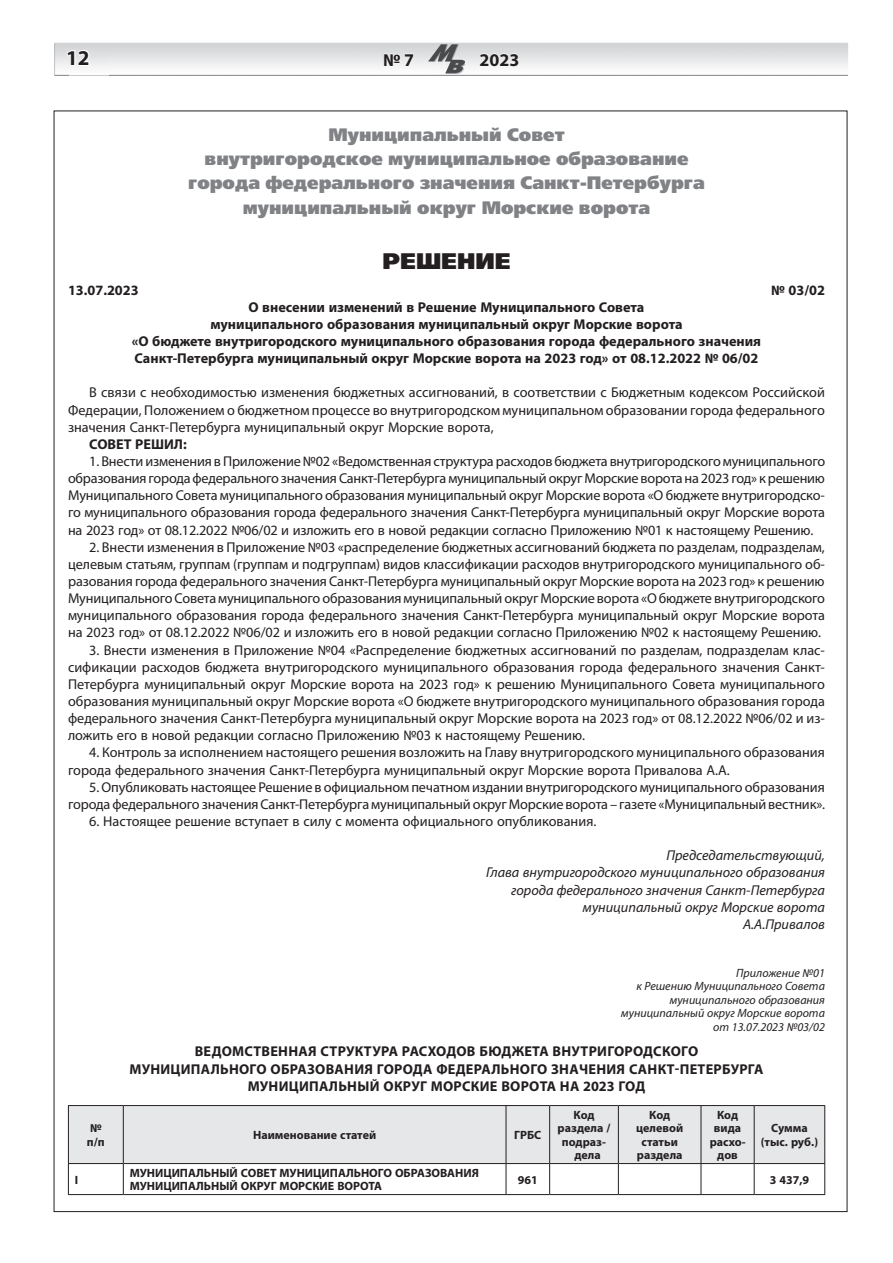
<style>
.page{position:relative;width:893px;height:1263px;background:#fff}
.page>*{position:absolute;margin:0;border:0;box-sizing:border-box;transform-origin:0 0}
.t1{font:22.5px "Free Set Black C";color:#231f20}
.t2{font:700 21.15px "Myriad Pro";color:#231f20}
.t3{font:18px/24px "Free Set Black C";color:#808285;text-align:center}
.t4{font:700 18px "Myriad Pro";color:#231f20}
.t5{font:14.25px/17.1px "Myriad Pro";letter-spacing:-.005em;color:#231f20;text-align:justify}
.t6{font:700 14.25px/17.1px "Myriad Pro";color:#231f20;text-align:center}
.t7{font:700 14.25px/17.1px "Myriad Pro";letter-spacing:.02em;color:#231f20;text-align:center}
.t8{font:italic 14.25px/17.1px "Myriad Pro";color:#231f20;text-align:right}
.t9{font:700 12px/13.5px "Myriad Pro";color:#231f20;text-align:center}
.t10{font:italic 12px/13.5px "Myriad Pro";color:#231f20;text-align:right}
</style>
<div class="page">
<svg style="left:66px;top:49px;width:25px;height:18px"></svg>
<img style="left:429px;top:45px;width:36px;height:28px">
<svg style="left:383px;top:52px;width:31px;height:16px"></svg>
<svg style="left:479px;top:53px;width:40px;height:14px"></svg>
<div style="left:69px;top:1106px;width:755px;height:57px;background:#e6e7e9"></div>
<hr style="left:68px;top:1105px;width:55px;height:1px;background:#231f20">
<hr style="left:123px;top:1105px;width:383px;height:1px;background:#231f20">
<hr style="left:506px;top:1105px;width:44px;height:1px;background:#231f20">
<hr style="left:550px;top:1105px;width:68px;height:1px;background:#231f20">
<hr style="left:618px;top:1105px;width:83px;height:1px;background:#231f20">
<hr style="left:701px;top:1105px;width:53px;height:1px;background:#231f20">
<hr style="left:754px;top:1105px;width:71px;height:1px;background:#231f20">
<hr style="left:68px;top:1163px;width:55px;height:1px;background:#231f20">
<hr style="left:123px;top:1163px;width:383px;height:1px;background:#231f20">
<hr style="left:506px;top:1163px;width:44px;height:1px;background:#231f20">
<hr style="left:550px;top:1163px;width:68px;height:1px;background:#231f20">
<hr style="left:618px;top:1163px;width:83px;height:1px;background:#231f20">
<hr style="left:701px;top:1163px;width:53px;height:1px;background:#231f20">
<hr style="left:754px;top:1163px;width:71px;height:1px;background:#231f20">
<hr style="left:68px;top:1194px;width:55px;height:1px;background:#231f20">
<hr style="left:123px;top:1194px;width:383px;height:1px;background:#231f20">
<hr style="left:506px;top:1194px;width:44px;height:1px;background:#231f20">
<hr style="left:550px;top:1194px;width:68px;height:1px;background:#231f20">
<hr style="left:618px;top:1194px;width:83px;height:1px;background:#231f20">
<hr style="left:701px;top:1194px;width:53px;height:1px;background:#231f20">
<hr style="left:754px;top:1194px;width:71px;height:1px;background:#231f20">
<hr style="left:68px;top:1106px;width:1px;height:57px;background:#231f20">
<hr style="left:68px;top:1164px;width:1px;height:30px;background:#231f20">
<hr style="left:123px;top:1106px;width:1px;height:57px;background:#231f20">
<hr style="left:506px;top:1106px;width:1px;height:57px;background:#231f20">
<hr style="left:549px;top:1106px;width:1px;height:57px;background:#231f20">
<hr style="left:618px;top:1106px;width:1px;height:57px;background:#231f20">
<hr style="left:701px;top:1106px;width:1px;height:57px;background:#231f20">
<hr style="left:754px;top:1106px;width:1px;height:57px;background:#231f20">
<hr style="left:824px;top:1106px;width:1px;height:57px;background:#231f20">
<hr style="left:123px;top:1164px;width:1px;height:30px;background:#231f20">
<hr style="left:506px;top:1164px;width:1px;height:30px;background:#231f20">
<hr style="left:549px;top:1164px;width:1px;height:30px;background:#231f20">
<hr style="left:618px;top:1164px;width:1px;height:30px;background:#231f20">
<hr style="left:701px;top:1164px;width:1px;height:30px;background:#231f20">
<hr style="left:754px;top:1164px;width:1px;height:30px;background:#231f20">
<hr style="left:824px;top:1164px;width:1px;height:30px;background:#231f20">
<h2 class="t2" style="left:66px;top:44px;width:25px">12</h2>
<p class="t4" style="left:383px;top:48px;width:33px">№ 7</p>
<p class="t4" style="left:480px;top:48px;width:41px">2023</p>
<p class="t3" style="left:188px;top:123px;width:518px">Муниципальный Совет<br>внутригородское муниципальное образование города федерального значения Санкт-Петербурга муниципальный округ Морские ворота</p>
<h1 class="t1" style="left:382px;top:248px;width:130px">РЕШЕНИЕ</h1>
<p class="t6" style="left:68px;top:281px;width:72px">13.07.2023</p>
<p class="t6" style="left:771px;top:281px;width:55px">№ 03/02</p>
<p class="t6" style="left:132px;top:298px;width:631px">О внесении изменений в Решение Муниципального Совета<br>муниципального образования муниципальный округ Морские ворота<br>«О бюджете внутригородского муниципального образования города федерального значения Санкт-Петербурга муниципальный округ Морские ворота на 2023 год» от 08.12.2022 № 06/02</p>
<p class="t5" style="left:68px;top:384px;width:758px;text-indent:21px">В связи с необходимостью изменения бюджетных ассигнований, в соответствии с Бюджетным кодексом Российской Федерации, Положением о бюджетном процессе во внутригородском муниципальном образовании города федерального значения Санкт-Петербурга муниципальный округ Морские ворота,</p>
<p class="t6" style="left:89px;top:435px;width:99px">СОВЕТ РЕШИЛ:</p>
<p class="t5" style="left:68px;top:452px;width:759px;text-indent:21px">1. Внести изменения в Приложение №02 «Ведомственная структура расходов бюджета внутригородского муниципального образования города федерального значения Санкт-Петербурга муниципальный округ Морские ворота на 2023 год» к решению Муниципального Совета муниципального образования муниципальный округ Морские ворота «О бюджете внутригородско&shy;го муниципального образования города федерального значения Санкт-Петербурга муниципальный округ Морские ворота на 2023 год» от 08.12.2022 №06/02 и изложить его в новой редакции согласно Приложению №01 к настоящему Решению.</p>
<p class="t5" style="left:68px;top:538px;width:758px;text-indent:21px">2. Внести изменения в Приложение №03 «распределение бюджетных ассигнований бюджета по разделам, подразделам, целевым статьям, группам (группам и подгруппам) видов классификации расходов внутригородского муниципального об&shy;разования города федерального значения Санкт-Петербурга муниципальный округ Морские ворота на 2023 год» к решению Муниципального Совета муниципального образования муниципальный округ Морские ворота «О бюджете внутригородского муниципального образования города федерального значения Санкт-Петербурга муниципальный округ Морские ворота на 2023 год» от 08.12.2022 №06/02 и изложить его в новой редакции согласно Приложению №02 к настоящему Решению.</p>
<p class="t5" style="left:68px;top:641px;width:758px;text-indent:21px">3. Внести изменения в Приложение №04 «Распределение бюджетных ассигнований по разделам, подразделам клас&shy;сификации расходов бюджета внутригородского муниципального образования города федерального значения Санкт-Петербурга муниципальный округ Морские ворота на 2023 год» к решению Муниципального Совета муниципального образования муниципальный округ Морские ворота «О бюджете внутригородского муниципального образования города федерального значения Санкт-Петербурга муниципальный округ Морские ворота на 2023 год» от 08.12.2022 №06/02 и из&shy;ложить его в новой редакции согласно Приложению №03 к настоящему Решению.</p>
<p class="t5" style="left:68px;top:744px;width:758px;text-indent:21px">4. Контроль за исполнением настоящего решения возложить на Главу внутригородского муниципального образования города федерального значения Санкт-Петербурга муниципальный округ Морские ворота Привалова А.А.</p>
<p class="t5" style="left:68px;top:778px;width:759px;text-align:right">5. Опубликовать настоящее Решение в официальном печатном издании внутригородского муниципального образования города федерального значения Санкт-Петербурга муниципальный округ Морские ворота – газете «Муниципальный вестник».</p>
<p class="t5" style="left:89px;top:812px;width:509px">6. Настоящее решение вступает в силу с момента официального опубликования.</p>
<p class="t8" style="left:486px;top:847px;width:340px">Председательствующий,<br>Глава внутригородского муниципального образования города федерального значения Санкт-Петербурга муниципальный округ Морские ворота<br>А.А.Привалов</p>
<p class="t10" style="left:621px;top:965px;width:206px">Приложение №01<br>к Решению Муниципального Совета муниципального образования муниципальный округ Морские ворота от 13.07.2023 №03/02</p>
<p class="t7" style="left:130px;top:1042px;width:635px">ВЕДОМСТВЕННАЯ СТРУКТУРА РАСХОДОВ БЮДЖЕТА ВНУТРИГОРОДСКОГО<br>МУНИЦИПАЛЬНОГО ОБРАЗОВАНИЯ ГОРОДА ФЕДЕРАЛЬНОГО ЗНАЧЕНИЯ САНКТ-ПЕТЕРБУРГА<br>МУНИЦИПАЛЬНЫЙ ОКРУГ МОРСКИЕ ВОРОТА НА 2023 ГОД</p>
<p class="t9" style="left:87px;top:1121px;width:19px;text-align:left">№ п/п</p>
<p class="t9" style="left:253px;top:1128px;width:125px">Наименование статей</p>
<p class="t9" style="left:514px;top:1128px;width:29px">ГРБС</p>
<p class="t9" style="left:558px;top:1108px;width:54px">Код раздела / подраз&shy;дела</p>
<p class="t9" style="left:636px;top:1108px;width:49px">Код целевой статьи раздела</p>
<p class="t9" style="left:710px;top:1108px;width:37px">Код вида расхо&shy;дов</p>
<p class="t9" style="left:761px;top:1121px;width:59px">Сумма (тыс. руб.)</p>
<p class="t9" style="left:75px;top:1172px;width:5px">I</p>
<p class="t9" style="left:130px;top:1166px;width:351px;text-align:left">МУНИЦИПАЛЬНЫЙ СОВЕТ МУНИЦИПАЛЬНОГО ОБРАЗОВАНИЯ<br>МУНИЦИПАЛЬНЫЙ ОКРУГ МОРСКИЕ ВОРОТА</p>
<p class="t9" style="left:518px;top:1172px;width:21px">961</p>
<p class="t9" style="left:770px;top:1172px;width:41px">3 437,9</p>
</div>
